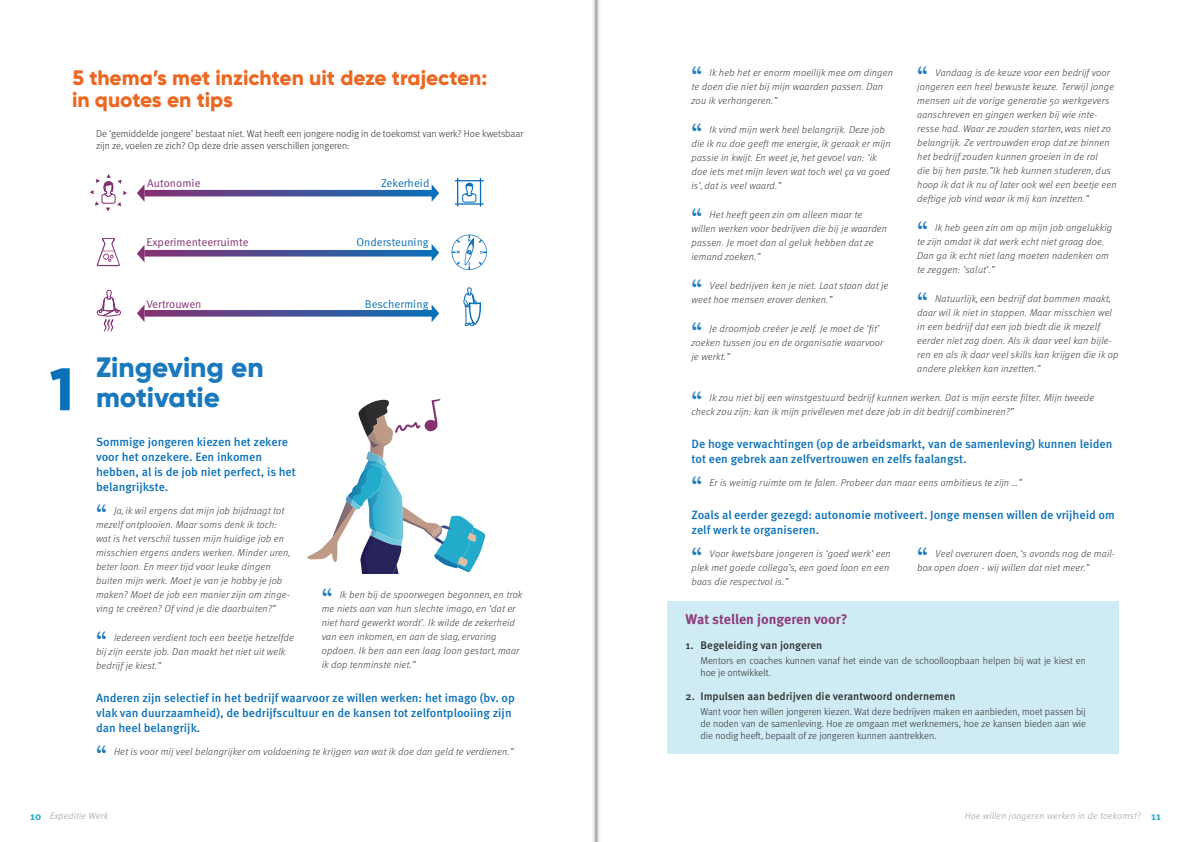
<style>
.page{position:relative;width:1191px;height:842px;background:#fff}
.page>*{position:absolute;margin:0;border:0;box-sizing:border-box;transform-origin:0 0}
.t1{font:800 60px "Gilroy";color:#0a70b8}
.t2{font:800 28px/30px "Gilroy";color:#1979bc}
.t3{font:24px "Typewriter Serial";color:#237ebf}
.t4{font:800 21px/22px "Gilroy";color:#ec6822}
.t5{font:700 14px "Meta Pro";color:#8c3d7b}
.t6{font:500 12px/15px "Meta Pro";color:#0a70b8}
.t7{font:11.3px "Meta Pro Norm";color:#843172}
.t8{font:11.3px "Meta Pro Norm";color:#0970b8}
.t9{font:500 11px "Meta Pro";color:#2d2d2c}
.t10{font:italic 300 10px/14px "Meta Pro";letter-spacing:.02em;color:#3c3c3b}
.t11{font:300 10px/12px "Meta Pro";color:#2d2d2c}
.t12{font:italic 300 9.5px "Meta Pro";letter-spacing:.025em;color:#9d9d9c}
.s1{font-weight:700;font-style:normal;font-size:11px;color:#24abcc}
</style>
<div class="page">
<svg style="left:455px;top:178px;width:28px;height:29px"></svg>
<svg style="left:451px;top:235px;width:36px;height:35px"></svg>
<svg style="left:97px;top:238px;width:23px;height:28px"></svg>
<svg style="left:90px;top:174px;width:37px;height:37px"></svg>
<svg style="left:96px;top:289px;width:26px;height:42px"></svg>
<svg style="left:463px;top:287px;width:18px;height:40px"></svg>
<svg style="left:144px;top:190px;width:287px;height:6px"></svg>
<svg style="left:144px;top:250px;width:287px;height:7px"></svg>
<svg style="left:144px;top:310px;width:287px;height:7px"></svg>
<svg style="left:137px;top:185px;width:7px;height:16px"></svg>
<svg style="left:137px;top:245px;width:7px;height:17px"></svg>
<svg style="left:137px;top:305px;width:7px;height:17px"></svg>
<svg style="left:431px;top:305px;width:8px;height:17px"></svg>
<svg style="left:431px;top:244px;width:8px;height:17px"></svg>
<svg style="left:431px;top:184px;width:8px;height:18px"></svg>
<svg style="left:307px;top:399px;width:178px;height:175px"></svg>
<div style="left:667px;top:601px;width:452px;height:38px;background:#cfecf4"></div>
<div style="left:667px;top:634px;width:452px;height:23px;background:#cfecf4"></div>
<div style="left:667px;top:644px;width:452px;height:46px;background:#cfecf4"></div>
<div style="left:667px;top:685px;width:452px;height:23px;background:#cfecf4"></div>
<div style="left:667px;top:695px;width:452px;height:58px;background:#cfecf4"></div>
<svg style="left:593px;top:0;width:7px;height:842px"></svg>
<h3 class="t4" style="left:72px;top:66px;width:417px">5 thema’s met inzichten uit deze trajecten: in quotes en tips</h3>
<p class="t11" style="left:96px;top:127px;width:429px">De ‘gemiddelde jongere’ bestaat niet. Wat heeft een jongere nodig in de toekomst van werk? Hoe kwetsbaar zijn ze, voelen ze zich? Op deze drie assen verschillen jongeren:</p>
<p class="t7" style="left:147px;top:174px;width:55px">Autonomie</p>
<p class="t8" style="left:381px;top:175px;width:50px">Zekerheid</p>
<h1 class="t1" style="left:50px;top:351px;width:26px">1</h1>
<p class="t7" style="left:146px;top:234px;width:104px">Experimenteerruimte</p>
<p class="t7" style="left:146px;top:295px;width:57px">Vertrouwen</p>
<p class="t8" style="left:356px;top:234px;width:74px">Ondersteuning</p>
<p class="t8" style="left:365px;top:295px;width:65px">Bescherming</p>
<h2 class="t2" style="left:96px;top:352px;width:169px">Zingeving en motivatie</h2>
<p class="t6" style="left:96px;top:433px;width:201px">Sommige jongeren kiezen het zekere voor het onzekere. Een inkomen hebben, al is de job niet perfect, is het belangrijkste.</p>
<h3 class="t3" style="left:96px;top:498px;width:12px">“</h3>
<p class="t10" style="left:96px;top:503px;width:195px;text-indent:18px">Ja, ik wil ergens dat mijn job bijdraagt tot mezelf ontplooien. Maar soms denk ik toch: wat is het verschil tussen mijn huidige job en misschien ergens anders werken. Minder uren, beter loon. En meer tijd voor leuke dingen buiten mijn werk. Moet je van je hobby je job maken? Moet de job een manier zijn om zinge&shy;ving te creëren? Of vind je die daarbuiten?”</p>
<h3 class="t3" style="left:96px;top:625px;width:12px">“</h3>
<h3 class="t3" style="left:322px;top:582px;width:12px">“</h3>
<p class="t10" style="left:322px;top:587px;width:202px;text-indent:18px">Ik ben bij de spoorwegen begonnen, en trok me niets aan van hun slechte imago, en ‘dat er niet hard gewerkt wordt’. Ik wilde de zekerheid van een inkomen, en aan de slag, ervaring opdoen. Ik ben aan een laag loon gestart, maar ik dop tenminste niet.”</p>
<p class="t6" style="left:96px;top:689px;width:420px">Anderen zijn selectief in het bedrijf waarvoor ze willen werken: het imago (bv. op vlak van duurzaamheid), de bedrijfscultuur en de kansen tot zelfontplooiing zijn dan heel belangrijk.</p>
<h3 class="t3" style="left:96px;top:739px;width:12px">“</h3>
<p class="t10" style="left:114px;top:744px;width:401px">Het is voor mij veel belangrijker om voldoening te krijgen van wat ik doe dan geld te verdienen.”</p>
<p class="t10" style="left:96px;top:630px;width:199px;text-indent:18px">Iedereen verdient toch een beetje hetzelfde bij zijn eerste job. Dan maakt het niet uit welk bedrijf je kiest.”</p>
<h3 class="t3" style="left:691px;top:60px;width:12px">“</h3>
<p class="t10" style="left:691px;top:65px;width:203px;text-indent:18px">Ik heb het er enorm moeilijk mee om dingen te doen die niet bij mijn waarden passen. Dan zou ik verhongeren.”</p>
<h3 class="t3" style="left:691px;top:117px;width:12px">“</h3>
<p class="t10" style="left:691px;top:122px;width:201px;text-indent:18px">Ik vind mijn werk heel belangrijk. Deze job die ik nu doe geeft me energie, ik geraak er mijn passie in kwijt. En weet je, het gevoel van: ‘ik doe iets met mijn leven wat toch wel ça va goed is’, dat is veel waard.”</p>
<h3 class="t3" style="left:691px;top:202px;width:12px">“</h3>
<p class="t10" style="left:691px;top:207px;width:197px;text-indent:18px">Het heeft geen zin om alleen maar te willen werken voor bedrijven die bij je waarden passen. Je moet dan al geluk hebben dat ze iemand zoeken.”</p>
<h3 class="t3" style="left:691px;top:273px;width:12px">“</h3>
<p class="t10" style="left:691px;top:278px;width:198px;text-indent:18px">Veel bedrijven ken je niet. Laat staan dat je weet hoe mensen erover denken.”</p>
<h3 class="t3" style="left:691px;top:316px;width:12px">“</h3>
<p class="t10" style="left:691px;top:321px;width:193px;text-indent:18px">Je droomjob creëer je zelf. Je moet de ‘fit’ zoeken tussen jou en de organisatie waarvoor je werkt.”</p>
<h3 class="t3" style="left:917px;top:60px;width:12px">“</h3>
<p class="t10" style="left:917px;top:65px;width:201px;text-indent:18px">Vandaag is de keuze voor een bedrijf voor jongeren een heel bewuste keuze. Terwijl jonge mensen uit de vorige generatie 50 werkgevers aanschreven en gingen werken bij wie inte&shy;resse had. Waar ze zouden starten, was niet zo belangrijk. Ze vertrouwden erop dat ze binnen het bedrijf zouden kunnen groeien in de rol<br>die bij hen paste.”Ik heb kunnen studeren, dus hoop ik dat ik nu of later ook wel een beetje een deftige job vind waar ik mij kan inzetten.”</p>
<h3 class="t3" style="left:917px;top:215px;width:12px">“</h3>
<p class="t10" style="left:917px;top:220px;width:196px;text-indent:18px">Ik heb geen zin om op mijn job ongelukkig te zijn omdat ik dat werk echt niet graag doe.<br>Dan ga ik echt niet lang moeten nadenken om te zeggen: ‘salut’.”</p>
<h3 class="t3" style="left:917px;top:286px;width:12px">“</h3>
<p class="t10" style="left:917px;top:291px;width:203px;text-indent:18px">Natuurlijk, een bedrijf dat bommen maakt, daar wil ik niet in stappen. Maar misschien wel in een bedrijf dat een job biedt die ik mezelf eerder niet zag doen. Als ik daar veel kan bijle&shy;ren en als ik daar veel skills kan krijgen die ik op andere plekken kan inzetten.”</p>
<h3 class="t3" style="left:691px;top:385px;width:12px">“</h3>
<p class="t10" style="left:691px;top:390px;width:404px;text-indent:18px">Ik zou niet bij een winstgestuurd bedrijf kunnen werken. Dat is mijn eerste filter. Mijn tweede check zou zijn: kan ik mijn privéleven met deze job in dit bedrijf combineren?”</p>
<p class="t6" style="left:691px;top:435px;width:422px">De hoge verwachtingen (op de arbeidsmarkt, van de samenleving) kunnen leiden tot een gebrek aan zelfvertrouwen en zelfs faalangst.</p>
<h3 class="t3" style="left:691px;top:470px;width:12px">“</h3>
<p class="t10" style="left:709px;top:475px;width:314px">Er is weinig ruimte om te falen. Probeer dan maar eens ambitieus te zijn …”</p>
<p class="t6" style="left:691px;top:506px;width:425px">Zoals al eerder gezegd: autonomie motiveert. Jonge mensen willen de vrijheid om zelf werk te organiseren.</p>
<h3 class="t3" style="left:691px;top:541px;width:12px">“</h3>
<p class="t10" style="left:691px;top:546px;width:201px;text-indent:18px">Voor kwetsbare jongeren is ‘goed werk’ een plek met goede collega’s, een goed loon en een baas die respectvol is.”</p>
<h3 class="t3" style="left:917px;top:541px;width:12px">“</h3>
<p class="t10" style="left:917px;top:546px;width:199px;text-indent:18px">Veel overuren doen, ‘s avonds nog de mail&shy;box open doen - wij willen dat niet meer.”</p>
<h3 class="t5" style="left:685px;top:608px;width:164px">Wat stellen jongeren voor?</h3>
<p class="t9" style="left:685px;top:636px;width:138px">1. Begeleiding van jongeren</p>
<p class="t11" style="left:700px;top:654px;width:387px">Mentors en coaches kunnen vanaf het einde van de schoolloopbaan helpen bij wat je kiest en hoe je ontwikkelt.</p>
<p class="t9" style="left:685px;top:687px;width:272px">2. Impulsen aan bedrijven die verantwoord ondernemen</p>
<p class="t11" style="left:700px;top:705px;width:387px;text-align:justify">Want voor hen willen jongeren kiezen. Wat deze bedrijven maken en aanbieden, moet passen bij de noden van de samenleving. Hoe ze omgaan met werknemers, hoe ze kansen bieden aan wie die nodig heeft, bepaalt of ze jongeren kunnen aantrekken.</p>
<p class="t12" style="left:30px;top:809px;width:80px"><span class="s1">10</span> Expeditie Werk</p>
<p class="t12" style="left:964px;top:809px;width:198px">Hoe willen jongeren werken in de toekomst? <span class="s1">11</span></p>
</div>
